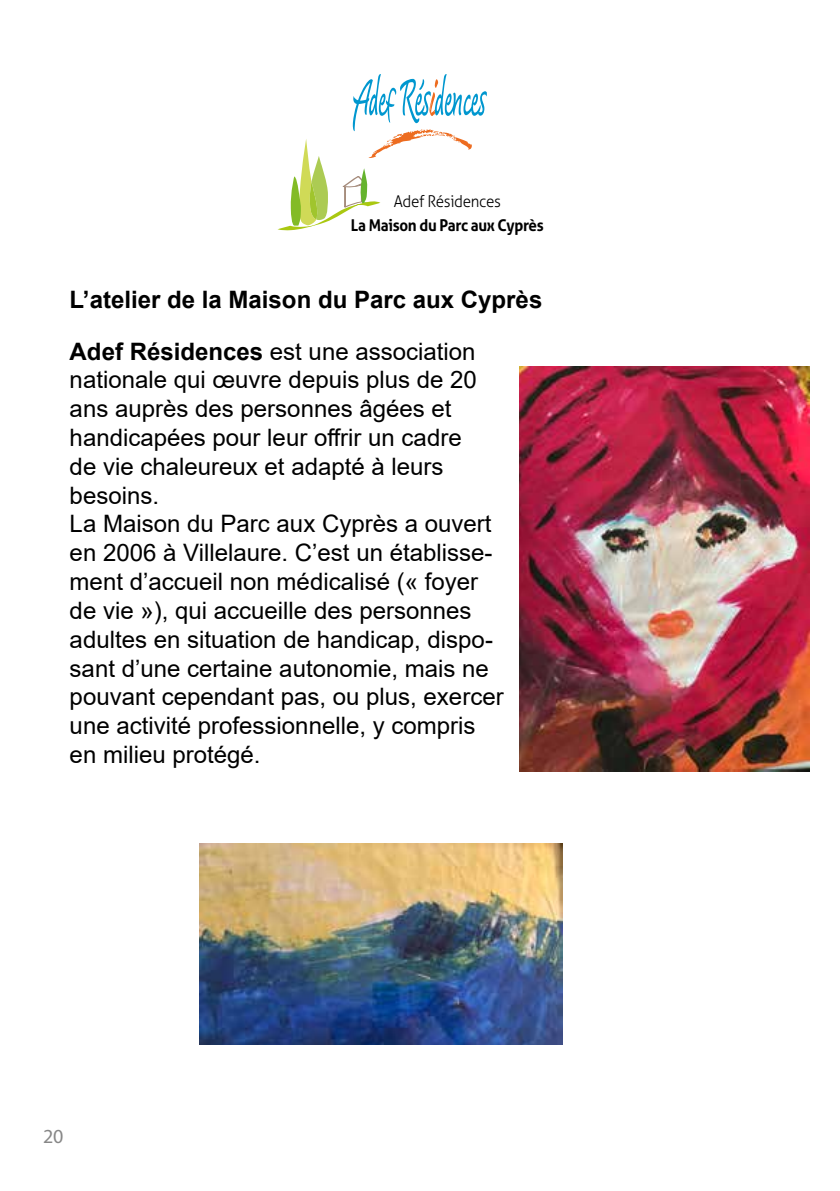
<style>
.page{position:relative;width:840px;height:1191px;background:#fff}
.page>*{position:absolute;margin:0;border:0;box-sizing:border-box;transform-origin:0 0}
.t1{font:24px/28.8px "Arial";color:#000}
.t2{font:700 24px "Arial";color:#000}
.t3{font:20px "Myriad Pro";color:#878787}
.t4{font:700 16.2px "Aller";letter-spacing:-.02em;color:#000;scale:.93 1}
.t5{font:300 16.2px "Aller";letter-spacing:-.02em;color:#000;scale:.93 1}
.s1{font-weight:700}
</style>
<div class="page">
<svg style="left:277px;top:74px;width:210px;height:156px"></svg>
<img style="left:519px;top:366px;width:290px;height:405px">
<img style="left:199px;top:843px;width:363px;height:202px">
<p class="t5" style="left:393px;top:192px;width:117px">Adef Résidences</p>
<p class="t4" style="left:351px;top:215px;width:209px">La Maison du Parc aux Cyprès</p>
<p class="t2" style="left:70px;top:282px;width:474px">L’atelier de la Maison du Parc aux Cyprès</p>
<p class="t1" style="left:70px;top:337px;width:435px"><span class="s1">Adef Résidences</span> est une association nationale qui œuvre depuis plus de 20 ans auprès des personnes âgées et handicapées pour leur offrir un cadre<br>de vie chaleureux et adapté à leurs besoins.<br>La Maison du Parc aux Cyprès a ouvert en 2006 à Villelaure. C’est un établisse&shy;ment d’accueil non médicalisé (« foyer de vie »), qui accueille des personnes adultes en situation de handicap, dispo&shy;sant d’une certaine autonomie, mais ne pouvant cependant pas, ou plus, exercer une activité professionnelle, y compris en milieu protégé.</p>
<p class="t3" style="left:43px;top:1124px;width:22px">20</p>
</div>
